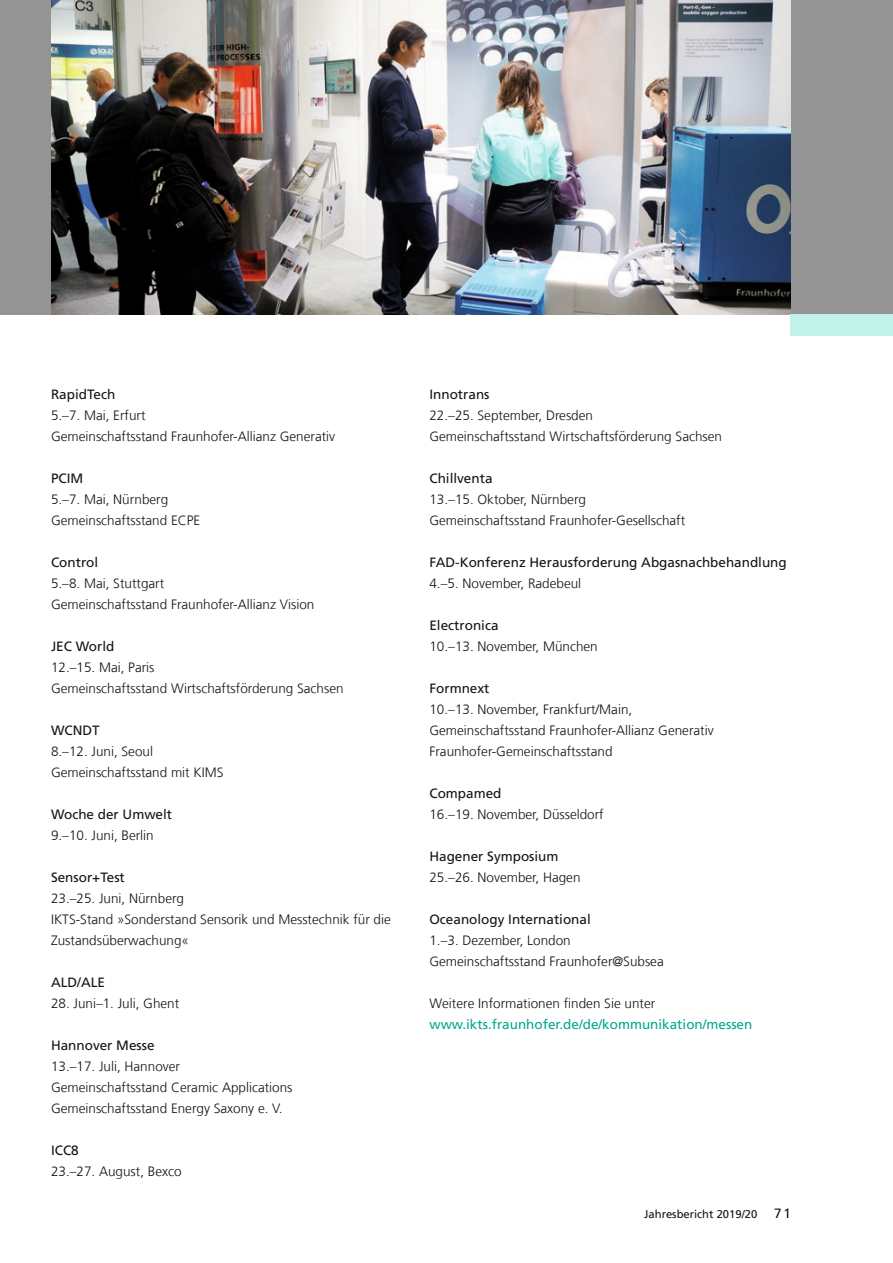
<style>
.page{position:relative;width:893px;height:1263px;background:#fff}
.page>*{position:absolute;margin:0;border:0;box-sizing:border-box;transform-origin:0 0}
.t1{font:300 13.5px/21px "Frutiger LT Com";color:#131413}
.t2{font:13.5px "Frutiger LT Com";color:#131413}
.t3{font:13.5px "Frutiger LT Com";color:#00a98a}
.t4{font:11.25px "Frutiger LT Com";color:#131413}
</style>
<div class="page">
<div style="left:0;top:0;width:893px;height:315px;background:#949494"></div>
<img style="left:51px;top:0;width:740px;height:315px">
<div style="left:791px;top:315px;width:102px;height:21px;background:#c3f2ea"></div>
<p class="t2" style="left:51px;top:386px;width:66px">RapidTech</p>
<p class="t1" style="left:51px;top:405px;width:286px">5.–7. Mai, Erfurt<br>Gemeinschaftsstand Fraunhofer-Allianz Generativ</p>
<p class="t2" style="left:51px;top:470px;width:34px">PCIM</p>
<p class="t1" style="left:51px;top:489px;width:151px">5.–7. Mai, Nürnberg<br>Gemeinschaftsstand ECPE</p>
<p class="t2" style="left:51px;top:554px;width:49px">Control</p>
<p class="t1" style="left:51px;top:573px;width:265px">5.–8. Mai, Stuttgart<br>Gemeinschaftsstand Fraunhofer-Allianz Vision</p>
<p class="t2" style="left:51px;top:638px;width:65px">JEC World</p>
<p class="t1" style="left:51px;top:657px;width:294px">12.–15. Mai, Paris<br>Gemeinschaftsstand Wirtschaftsförderung Sachsen</p>
<p class="t2" style="left:51px;top:722px;width:50px">WCNDT</p>
<p class="t1" style="left:51px;top:741px;width:174px">8.–12. Juni, Seoul<br>Gemeinschaftsstand mit KIMS</p>
<p class="t2" style="left:51px;top:806px;width:123px">Woche der Umwelt</p>
<p class="t1" style="left:51px;top:825px;width:104px">9.–10. Juni, Berlin</p>
<p class="t2" style="left:51px;top:869px;width:75px">Sensor+Test</p>
<p class="t1" style="left:51px;top:888px;width:341px">23.–25. Juni, Nürnberg<br>IKTS-Stand »Sonderstand Sensorik und Messtechnik für die<br>Zustandsüberwachung«</p>
<p class="t2" style="left:51px;top:974px;width:55px">ALD/ALE</p>
<p class="t1" style="left:51px;top:993px;width:130px">28. Juni–1. Juli, Ghent</p>
<p class="t2" style="left:51px;top:1037px;width:105px">Hannover Messe</p>
<p class="t1" style="left:51px;top:1056px;width:243px">13.–17. Juli, Hannover<br>Gemeinschaftsstand Ceramic Applications<br>Gemeinschaftsstand Energy Saxony e. V.</p>
<p class="t2" style="left:51px;top:1142px;width:29px">ICC8</p>
<p class="t1" style="left:51px;top:1161px;width:132px">23.–27. August, Bexco</p>
<p class="t2" style="left:429px;top:386px;width:62px">Innotrans</p>
<p class="t1" style="left:429px;top:405px;width:294px">22.–25. September, Dresden<br>Gemeinschaftsstand Wirtschaftsförderung Sachsen</p>
<p class="t2" style="left:429px;top:470px;width:65px">Chillventa</p>
<p class="t1" style="left:429px;top:489px;width:257px">13.–15. Oktober, Nürnberg<br>Gemeinschaftsstand Fraunhofer-Gesellschaft</p>
<p class="t2" style="left:429px;top:554px;width:359px">FAD-Konferenz Herausforderung Abgasnachbehandlung</p>
<p class="t1" style="left:429px;top:573px;width:153px">4.–5. November, Radebeul</p>
<p class="t2" style="left:429px;top:617px;width:71px">Electronica</p>
<p class="t1" style="left:429px;top:636px;width:170px">10.–13. November, München</p>
<p class="t2" style="left:429px;top:680px;width:62px">Formnext</p>
<p class="t1" style="left:429px;top:699px;width:286px">10.–13. November, Frankfurt/Main,<br>Gemeinschaftsstand Fraunhofer-Allianz Generativ<br>Fraunhofer-Gemeinschaftsstand</p>
<p class="t2" style="left:429px;top:785px;width:74px">Compamed</p>
<p class="t1" style="left:429px;top:804px;width:176px">16.–19. November, Düsseldorf</p>
<p class="t2" style="left:429px;top:848px;width:131px">Hagener Symposium</p>
<p class="t1" style="left:429px;top:867px;width:153px">25.–26. November, Hagen</p>
<p class="t2" style="left:429px;top:911px;width:163px">Oceanology International</p>
<p class="t1" style="left:429px;top:930px;width:236px">1.–3. Dezember, London<br>Gemeinschaftsstand Fraunhofer@Subsea</p>
<p class="t1" style="left:429px;top:993px;width:227px">Weitere Informationen finden Sie unter</p>
<p class="t3" style="left:429px;top:1016px;width:324px">www.ikts.fraunhofer.de/de/kommunikation/messen</p>
<p class="t4" style="left:644px;top:1207px;width:115px">Jahresbericht 2019/20</p>
<p class="t2" style="left:774px;top:1205px;width:18px">71</p>
</div>
